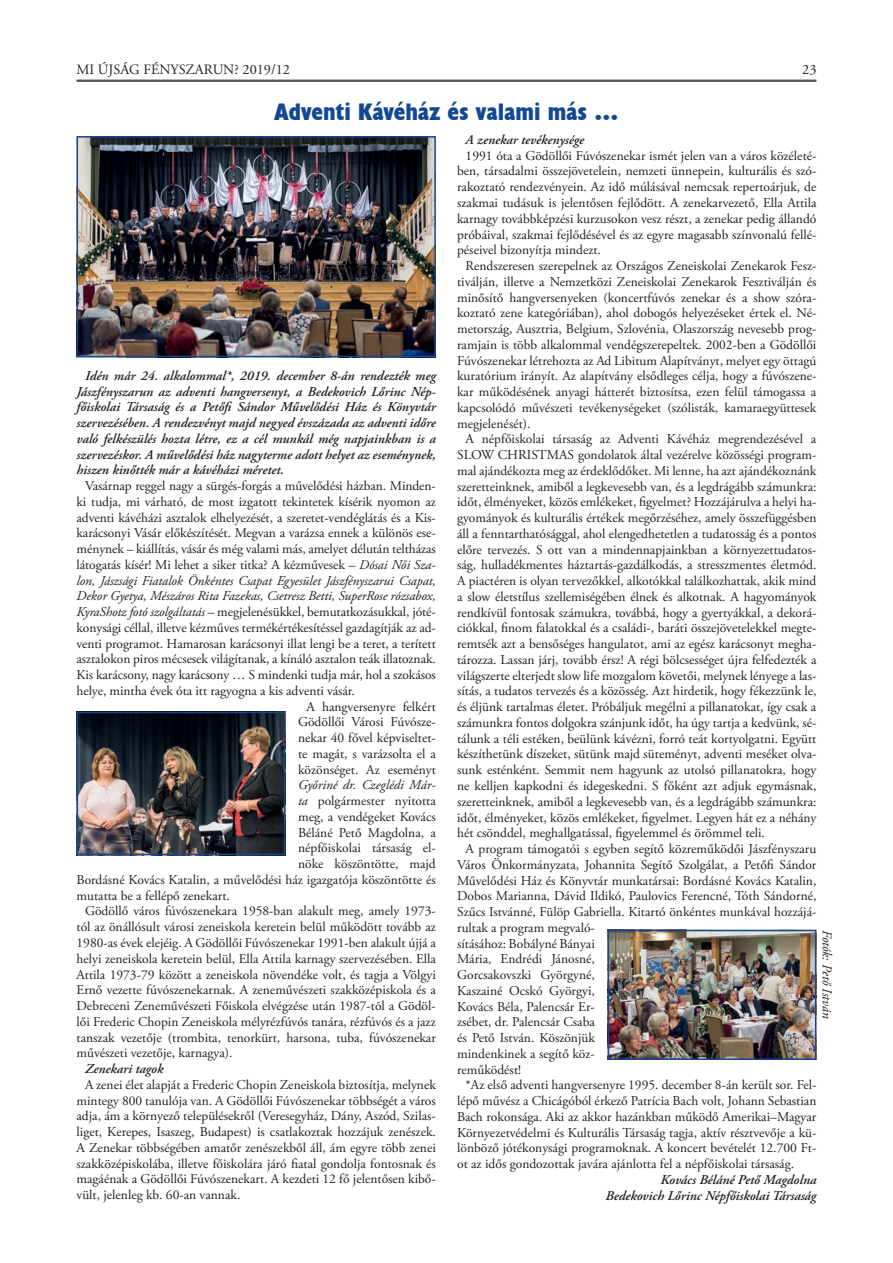
<style>
.page{position:relative;width:893px;height:1263px;background:#fff}
.page>*{position:absolute;margin:0;border:0;box-sizing:border-box;transform-origin:0 0}
.t1{font:24px "Husa HU";color:#154892}
.t2{font:14.25px "Adobe Garamond Pro";color:#231f20}
.t3{font:13.5px/15.8px "Adobe Garamond Pro";color:#231f20;text-align:justify}
.t4{font:italic 600 13.5px/15.8px "Adobe Garamond Pro";color:#231f20;text-align:justify}
.t5{font:italic 13.5px "Adobe Garamond Pro";letter-spacing:-.005em;color:#231f20}
.s1{font-style:italic}
</style>
<div class="page">
<hr style="left:77px;top:80px;width:739px;height:1px;background:#231f20">
<hr style="left:77px;top:81px;width:739px;height:1px;background:#231f20">
<img style="left:80px;top:139px;width:353px;height:215px">
<div style="left:77px;top:136px;width:359px;height:221px;border:2px solid #154892"></div>
<img style="left:80px;top:715px;width:202px;height:137px">
<div style="left:77px;top:712px;width:208px;height:143px;border:2px solid #154892"></div>
<img style="left:611px;top:933px;width:202px;height:124px">
<div style="left:608px;top:930px;width:208px;height:130px;border:2px solid #154892"></div>
<p class="t2" style="left:77px;top:61px;width:215px">MI ÚJSÁG FÉNYSZARUN? 2019/12</p>
<p class="t2" style="left:802px;top:61px;width:16px">23</p>
<h1 class="t1" style="left:275px;top:97px;width:345px">Adventi Kávéház és valami más …</h1>
<p class="t4" style="left:77px;top:368px;width:361px;text-indent:9px">Idén már 24. alkalommal*, 2019. december 8-án rendezték meg Jászfényszarun az adventi hangversenyt, a Bedekovich Lőrinc Nép&shy;főiskolai Társaság és a Petőfi Sándor Művelődési Ház és Könyvtár szervezésében. A rendezvényt majd negyed évszázada az adventi időre való felkészülés hozta létre, ez a cél munkál még napjainkban is a szervezéskor. A művelődési ház nagyterme adott helyet az eseménynek, hiszen kinőtték már a kávéházi méretet.</p>
<p class="t3" style="left:85px;top:478px;width:352px">Vasárnap reggel nagy a sürgés-forgás a művelődési házban. Minden-</p>
<p class="t3" style="left:77px;top:494px;width:361px">ki tudja, mi várható, de most izgatott tekintetek kísérik nyomon az</p>
<p class="t3" style="left:77px;top:510px;width:361px">adventi kávéházi asztalok elhelyezését, a szeretet-vendéglátás és a Kis-</p>
<p class="t3" style="left:77px;top:526px;width:361px">karácsonyi Vásár előkészítését. Megvan a varázsa ennek a különös ese-</p>
<p class="t3" style="left:77px;top:541px;width:361px">ménynek – kiállítás, vásár és még valami más, amelyet délután teltházas</p>
<p class="t3" style="left:77px;top:557px;width:361px">látogatás kísér! Mi lehet a siker titka? A kézművesek – <span class="s1">Dósai Női Sza-</span></p>
<p class="t5" style="left:77px;top:572px;width:361px">lon, Jászsági Fiatalok Önkéntes Csapat Egyesület Jászfényszarui Csapat,</p>
<p class="t5" style="left:77px;top:588px;width:361px">Dekor Gyetya, Mészáros Rita Fazekas, Csetresz Betti, SuperRose rózsabox,</p>
<p class="t3" style="left:77px;top:604px;width:361px"><span class="s1">KyraShotz fotó szolgáltatás</span> – megjelenésükkel, bemutatkozásukkal, jóté-</p>
<p class="t3" style="left:77px;top:620px;width:361px">konysági céllal, illetve kézműves termékértékesítéssel gazdagítják az ad-</p>
<p class="t3" style="left:77px;top:636px;width:361px">venti programot. Hamarosan karácsonyi illat lengi be a teret, a terített</p>
<p class="t3" style="left:77px;top:652px;width:361px">asztalokon piros mécsesek világítanak, a kínáló asztalon teák illatoznak.</p>
<p class="t3" style="left:77px;top:667px;width:361px">Kis karácsony, nagy karácsony … S mindenki tudja már, hol a szokásos</p>
<p class="t3" style="left:77px;top:683px;width:280px">helye, mintha évek óta itt ragyogna a kis adventi vásár.</p>
<p class="t3" style="left:307px;top:699px;width:131px">A hangversenyre felkért</p>
<p class="t3" style="left:298px;top:715px;width:139px">Gödöllői Városi Fúvósze-</p>
<p class="t3" style="left:298px;top:730px;width:139px">nekar 40 fővel képviseltet-</p>
<p class="t3" style="left:298px;top:746px;width:139px">te magát, s varázsolta el a</p>
<p class="t3" style="left:298px;top:762px;width:139px">közönséget. Az eseményt</p>
<p class="t5" style="left:298px;top:777px;width:139px">Győriné dr. Czeglédi Már-</p>
<p class="t3" style="left:298px;top:793px;width:139px"><span class="s1">ta</span> polgármester nyitotta</p>
<p class="t3" style="left:298px;top:809px;width:139px">meg, a vendégeket Kovács</p>
<p class="t3" style="left:298px;top:825px;width:139px">Béláné Pető Magdolna, a</p>
<p class="t3" style="left:298px;top:841px;width:139px">népfőiskolai társaság el-</p>
<p class="t3" style="left:298px;top:856px;width:139px">nöke köszöntötte, majd</p>
<p class="t3" style="left:77px;top:872px;width:361px">Bordásné Kovács Katalin, a művelődési ház igazgatója köszöntötte és</p>
<p class="t3" style="left:77px;top:888px;width:155px">mutatta be a fellépő zenekart.</p>
<p class="t3" style="left:85px;top:904px;width:352px">Gödöllő város fúvószenekara 1958-ban alakult meg, amely 1973-</p>
<p class="t3" style="left:77px;top:919px;width:361px">tól az önállósult városi zeneiskola keretein belül működött tovább az</p>
<p class="t3" style="left:77px;top:935px;width:361px">1980-as évek elejéig. A Gödöllői Fúvószenekar 1991-ben alakult újjá a</p>
<p class="t3" style="left:77px;top:951px;width:361px">helyi zeneiskola keretein belül, Ella Attila karnagy szervezésében. Ella</p>
<p class="t3" style="left:77px;top:967px;width:361px">Attila 1973-79 között a zeneiskola növendéke volt, és tagja a Völgyi</p>
<p class="t3" style="left:77px;top:982px;width:361px">Ernő vezette fúvószenekarnak. A zeneművészeti szakközépiskola és a</p>
<p class="t3" style="left:77px;top:998px;width:361px">Debreceni Zeneművészeti Főiskola elvégzése után 1987-tõl a Gödöl-</p>
<p class="t3" style="left:77px;top:1014px;width:361px">lői Frederic Chopin Zeneiskola mélyrézfúvós tanára, rézfúvós és a jazz</p>
<p class="t3" style="left:77px;top:1030px;width:361px">tanszak vezetője (trombita, tenorkürt, harsona, tuba, fúvószenekar</p>
<p class="t3" style="left:77px;top:1045px;width:158px">művészeti vezetője, karnagya).</p>
<p class="t4" style="left:85px;top:1061px;width:80px">Zenekari tagok</p>
<p class="t3" style="left:77px;top:1077px;width:361px;text-indent:9px">A zenei élet alapját a Frederic Chopin Zeneiskola biztosítja, melynek mintegy 800 tanulója van. A Gödöllői Fúvószenekar többségét a város adja, ám a környező településekről (Veresegyház, Dány, Aszód, Szilas&shy;liget, Kerepes, Isaszeg, Budapest) is csatlakoztak hozzájuk zenészek.<br>A Zenekar többségében amatőr zenészekből áll, ám egyre több zenei szakközépiskolába, illetve főiskolára járó fiatal gondolja fontosnak és magáénak a Gödöllői Fúvószenekart. A kezdeti 12 fő jelentősen kibő&shy;vült, jelenleg kb. 60-an vannak.</p>
<p class="t4" style="left:466px;top:132px;width:120px">A zenekar tevékenysége</p>
<p class="t3" style="left:457px;top:148px;width:361px;text-indent:9px">1991 óta a Gödöllői Fúvószenekar ismét jelen van a város közéleté&shy;ben, társadalmi összejövetelein, nemzeti ünnepein, kulturális és szó&shy;rakoztató rendezvényein. Az idő múlásával nemcsak repertoárjuk, de szakmai tudásuk is jelentősen fejlődött. A zenekarvezető, Ella Attila karnagy továbbképzési kurzusokon vesz részt, a zenekar pedig állandó próbáival, szakmai fejlődésével és az egyre magasabb színvonalú fellé&shy;péseivel bizonyítja mindezt.</p>
<p class="t3" style="left:457px;top:258px;width:361px;text-indent:9px">Rendszeresen szerepelnek az Országos Zeneiskolai Zenekarok Fesz&shy;tiválján, illetve a Nemzetközi Zeneiskolai Zenekarok Fesztiválján és minősítő hangversenyeken (koncertfúvós zenekar és a show szóra&shy;koztató zene kategóriában), ahol dobogós helyezéseket értek el. Né&shy;metország, Ausztria, Belgium, Szlovénia, Olaszország nevesebb prog&shy;ramjain is több alkalommal vendégszerepeltek. 2002-ben a Gödöllői Fúvószenekar létrehozta az Ad Libitum Alapítványt, melyet egy öttagú kuratórium irányít. Az alapítvány elsődleges célja, hogy a fúvószene&shy;kar működésének anyagi hátterét biztosítsa, ezen felül támogassa a kapcsolódó művészeti tevékenységeket (szólisták, kamaraegyüttesek megjelenését).</p>
<p class="t3" style="left:457px;top:432px;width:361px;text-indent:9px">A népfőiskolai társaság az Adventi Kávéház megrendezésével a SLOW CHRISTMAS gondolatok által vezérelve közösségi program&shy;mal ajándékozta meg az érdeklődőket. Mi lenne, ha azt ajándékoznánk szeretteinknek, amiből a legkevesebb van, és a legdrágább számunkra: időt, élményeket, közös emlékeket, figyelmet? Hozzájárulva a helyi ha&shy;gyományok és kulturális értékek megőrzéséhez, amely összefüggésben áll a fenntarthatósággal, ahol elengedhetetlen a tudatosság és a pontos előre tervezés. S ott van a mindennapjainkban a környezettudatos&shy;ság, hulladékmentes háztartás-gazdálkodás, a stresszmentes életmód.<br>A piactéren is olyan tervezőkkel, alkotókkal találkozhattak, akik mind a slow életstílus szellemiségében élnek és alkotnak. A hagyományok rendkívül fontosak számukra, továbbá, hogy a gyertyákkal, a dekorá&shy;ciókkal, finom falatokkal és a családi-, baráti összejövetelekkel megte&shy;remtsék azt a bensőséges hangulatot, ami az egész karácsonyt megha&shy;tározza. Lassan járj, tovább érsz! A régi bölcsességet újra felfedezték a világszerte elterjedt slow life mozgalom követői, melynek lényege a las&shy;sítás, a tudatos tervezés és a közösség. Azt hirdetik, hogy fékezzünk le, és éljünk tartalmas életet. Próbáljuk megélni a pillanatokat, így csak a számunkra fontos dolgokra szánjunk időt, ha úgy tartja a kedvünk, sé&shy;tálunk a téli estéken, beülünk kávézni, forró teát kortyolgatni. Együtt készíthetünk díszeket, sütünk majd süteményt, adventi meséket olva&shy;sunk esténként. Semmit nem hagyunk az utolsó pillanatokra, hogy ne kelljen kapkodni és idegeskedni. S főként azt adjuk egymásnak, szeretteinknek, amiből a legkevesebb van, és a legdrágább számunkra: időt, élményeket, közös emlékeket, figyelmet. Legyen hát ez a néhány hét csönddel, meghallgatással, figyelemmel és örömmel teli.</p>
<p class="t3" style="left:457px;top:841px;width:361px;text-align:left;text-indent:9px">A program támogatói s egyben segítő közreműködői Jászfényszaru Város Önkormányzata, Johannita Segítő Szolgálat, a Petőfi Sándor Művelődési Ház és Könyvtár munkatársai: Bordásné Kovács Katalin, Dobos Marianna, Dávid Ildikó, Paulovics Ferencné, Tóth Sándorné, Szűcs Istvánné, Fülöp Gabriella. Kitartó önkéntes munkával hozzájá&shy;rultak a program megvaló-<br>sításához: Bobályné Bányai<br>Mária, Endrédi Jánosné,<br>Gorcsakovszki Györgyné,<br>Kaszainé Ocskó Györgyi,<br>Kovács Béla, Palencsár Er-<br>zsébet, dr. Palencsár Csaba<br>és Pető István. Köszönjük<br>mindenkinek a segítő köz-<br>reműködést!</p>
<p class="t3" style="left:457px;top:1078px;width:361px;text-indent:9px">*Az első adventi hangversenyre 1995. december 8-án került sor. Fel&shy;lépő művész a Chicágóból érkező Patrícia Bach volt, Johann Sebastian Bach rokonsága. Aki az akkor hazánkban működő Amerikai–Magyar Környezetvédelmi és Kulturális Társaság tagja, aktív résztvevője a kü&shy;lönböző jótékonysági programoknak. A koncert bevételét 12.700 Ft&shy;ot az idős gondozottak javára ajánlotta fel a népfőiskolai társaság.</p>
<p class="t4" style="left:606px;top:1172px;width:212px;text-align:right">Kovács Béláné Pető Magdolna<br>Bedekovich Lőrinc Népfőiskolai Társaság</p>
<p class="t5" style="left:835px;top:930px;width:90px;rotate:90deg">Fotók: Pető István</p>
</div>
